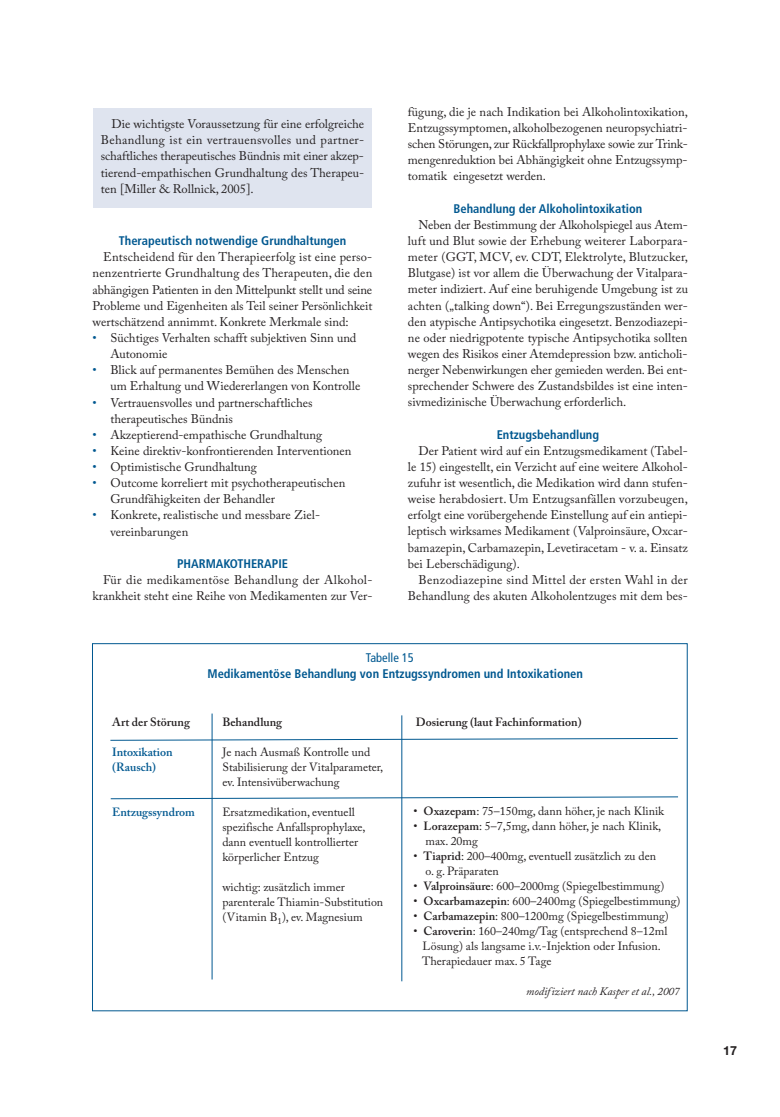
<style>
.page{position:relative;width:780px;height:1117px;background:#fff}
.page>*{position:absolute;margin:0;border:0;box-sizing:border-box;transform-origin:0 0}
.t1{font:12.5px/16.1px "Adobe Caslon Pro";color:#231f20;text-align:justify}
.t2{font:700 condensed 12.5px "Frutiger";color:#005890}
.t3{font:condensed 12.5px "Frutiger";color:#005890}
.t4{font:700 12.5px "Helvetica Neue";color:#231f20}
.t5{font:11.88px/15px "Adobe Caslon Pro";color:#231f20}
.t6{font:600 11.88px "Adobe Caslon Pro";color:#231f20}
.t7{font:600 11.88px "Adobe Caslon Pro";color:#005890}
.t8{font:italic 11.25px "Adobe Caslon Pro";color:#231f20}
.s1{color:#005890}
.s2{font-weight:600}
</style>
<div class="page">
<svg style="left:110px;top:738px;width:568px;height:2px"></svg>
<svg style="left:200px;top:796px;width:478px;height:2px"></svg>
<hr style="left:212px;top:713px;width:1px;height:266px;background:#005890">
<hr style="left:401px;top:715px;width:1px;height:266px;background:#005890">
<div style="left:93px;top:108px;width:278px;height:99px;background:#dfe4ef"></div>
<p class="t1" style="left:101px;top:115px;width:265px;text-indent:11px">Die wichtigste Voraussetzung für eine erfolgreiche Behandlung ist ein vertrauensvolles und partner&shy;schaftliches therapeutisches Bündnis mit einer akzep&shy;tierend-empathischen Grundhaltung des Therapeu&shy;ten [Miller &amp; Rollnick, 2005].</p>
<p class="t2" style="left:119px;top:236px;width:229px">Therapeutisch notwendige Grundhaltungen</p>
<p class="t1" style="left:93px;top:249px;width:281px;text-indent:11px">Entscheidend für den Therapieerfolg ist eine perso&shy;nenzentrierte Grundhaltung des Therapeuten, die den abhängigen Patienten in den Mittelpunkt stellt und seine Probleme und Eigenheiten als Teil seiner Persönlichkeit wertschätzend annimmt. Konkrete Merkmale sind:</p>
<p class="t1" style="left:110px;top:329px;width:247px;text-indent:-18px"><span class="s1">•</span> Süchtiges Verhalten schafft subjektiven Sinn und<br>Autonomie</p>
<p class="t1" style="left:110px;top:362px;width:251px;text-indent:-18px"><span class="s1">•</span> Blick auf permanentes Bemühen des Menschen um Erhaltung und Wiedererlangen von Kontrolle</p>
<p class="t1" style="left:110px;top:394px;width:204px;text-indent:-18px"><span class="s1">•</span> Vertrauensvolles und partnerschaftliches therapeutisches Bündnis</p>
<p class="t1" style="left:93px;top:426px;width:231px"><span class="s1">•</span> Akzeptierend-empathische Grundhaltung</p>
<p class="t1" style="left:93px;top:442px;width:260px"><span class="s1">•</span> Keine direktiv-konfrontierenden Interventionen</p>
<p class="t1" style="left:93px;top:458px;width:166px"><span class="s1">•</span> Optimistische Grundhaltung</p>
<p class="t1" style="left:110px;top:474px;width:236px;text-indent:-18px"><span class="s1">•</span> Outcome korreliert mit psychotherapeutischen<br>Grundfähigkeiten der Behandler</p>
<p class="t1" style="left:110px;top:507px;width:211px;text-indent:-18px"><span class="s1">•</span> Konkrete, realistische und messbare Ziel&shy;vereinbarungen</p>
<p class="t2" style="left:177px;top:558px;width:113px">PHARMAKOTHERAPIE</p>
<p class="t1" style="left:93px;top:571px;width:281px;text-align:right">Für die medikamentöse Behandlung der Alkohol&shy;krankheit steht eine Reihe von Medikamenten zur Ver-</p>
<p class="t1" style="left:408px;top:103px;width:281px">fügung, die je nach Indikation bei Alkoholintoxikation, Entzugssymptomen, alkoholbezogenen neuropsychiatri&shy;schen Störungen, zur Rückfallprophylaxe sowie zur Trink&shy;mengenreduktion bei Abhängigkeit ohne Entzugssymp&shy;tomatik eingesetzt werden.</p>
<p class="t2" style="left:453px;top:203px;width:190px">Behandlung der Alkoholintoxikation</p>
<p class="t1" style="left:408px;top:216px;width:281px;text-indent:11px">Neben der Bestimmung der Alkoholspiegel aus Atem&shy;luft und Blut sowie der Erhebung weiterer Laborpara&shy;meter (GGT, MCV, ev. CDT, Elektrolyte, Blutzucker, Blutgase) ist vor allem die Überwachung der Vitalpara&shy;meter indiziert. Auf eine beruhigende Umgebung ist zu achten („talking down“). Bei Erregungszuständen wer&shy;den atypische Antipsychotika eingesetzt. Benzodiazepi&shy;ne oder niedrigpotente typische Antipsychotika sollten wegen des Risikos einer Atemdepression bzw. anticholi&shy;nerger Nebenwirkungen eher gemieden werden. Bei ent&shy;sprechender Schwere des Zustandsbildes ist eine inten&shy;sivmedizinische Überwachung erforderlich.</p>
<p class="t2" style="left:496px;top:429px;width:104px">Entzugsbehandlung</p>
<p class="t1" style="left:408px;top:442px;width:281px;text-indent:11px">Der Patient wird auf ein Entzugsmedikament (Tabel&shy;le 15) eingestellt, ein Verzicht auf eine weitere Alkohol&shy;zufuhr ist wesentlich, die Medikation wird dann stufen&shy;weise herabdosiert. Um Entzugsanfällen vorzubeugen, erfolgt eine vorübergehende Einstellung auf ein antiepi&shy;leptisch wirksames Medikament (Valproinsäure, Oxcar&shy;bamazepin, Carbamazepin, Levetiracetam - v. a. Einsatz bei Leberschädigung).</p>
<p class="t1" style="left:408px;top:571px;width:281px;text-align:right">Benzodiazepine sind Mittel der ersten Wahl in der<br>Behandlung des akuten Alkoholentzuges mit dem bes-</p>
<p class="t3" style="left:366px;top:650px;width:50px">Tabelle 15</p>
<p class="t2" style="left:207px;top:668px;width:377px">Medikamentöse Behandlung von Entzugssyndromen und Intoxikationen</p>
<p class="t6" style="left:112px;top:714px;width:79px">Art der Störung</p>
<p class="t6" style="left:222px;top:714px;width:61px">Behandlung</p>
<p class="t6" style="left:416px;top:714px;width:167px">Dosierung (laut Fachinformation)</p>
<p class="t7" style="left:112px;top:744px;width:62px">Intoxikation</p>
<p class="t5" style="left:222px;top:744px;width:149px">Je nach Ausmaß Kontrolle und</p>
<p class="t7" style="left:112px;top:759px;width:45px">(Rausch)</p>
<p class="t5" style="left:222px;top:759px;width:162px">Stabilisierung der Vitalparameter, ev. Intensivüberwachung</p>
<p class="t7" style="left:112px;top:804px;width:84px">Entzugssyndrom</p>
<p class="t5" style="left:222px;top:804px;width:145px">Ersatzmedikation, eventuell spezifische Anfallsprophylaxe, dann eventuell kontrollierter körperlicher Entzug</p>
<p class="t5" style="left:222px;top:879px;width:162px">wichtig: zusätzlich immer parenterale Thiamin-Substitution (Vitamin B<sub>1</sub>), ev. Magnesium</p>
<p class="t5" style="left:413px;top:803px;width:252px">• <span class="s2">Oxazepam</span>: 75–150mg, dann höher, je nach Klinik</p>
<p class="t5" style="left:425px;top:818px;width:237px;text-indent:-12px">• <span class="s2">Lorazepam</span>: 5–7,5mg, dann höher, je nach Klinik, max. 20mg</p>
<p class="t5" style="left:425px;top:848px;width:232px;text-indent:-12px">• <span class="s2">Tiaprid</span>: 200–400mg, eventuell zusätzlich zu den o. g. Präparaten</p>
<p class="t5" style="left:413px;top:878px;width:252px">• <span class="s2">Valproinsäure</span>: 600–2000mg (Spiegelbestimmung)</p>
<p class="t5" style="left:413px;top:893px;width:268px">• <span class="s2">Oxcarbamazepin</span>: 600–2400mg (Spiegelbestimmung)</p>
<p class="t5" style="left:413px;top:908px;width:257px">• <span class="s2">Carbamazepin</span>: 800–1200mg (Spiegelbestimmung)</p>
<p class="t5" style="left:422px;top:923px;width:247px;text-indent:-9px">• <span class="s2">Caroverin</span>: 160–240mg/Tag (entsprechend 8–12ml<br>Lösung) als langsame i.v.-Injektion oder Infusion.<br>Therapiedauer max. 5 Tage</p>
<p class="t8" style="left:526px;top:984px;width:155px">modifiziert nach Kasper et al., 2007</p>
<p class="t4" style="left:723px;top:1042px;width:15px">17</p>
</div>
